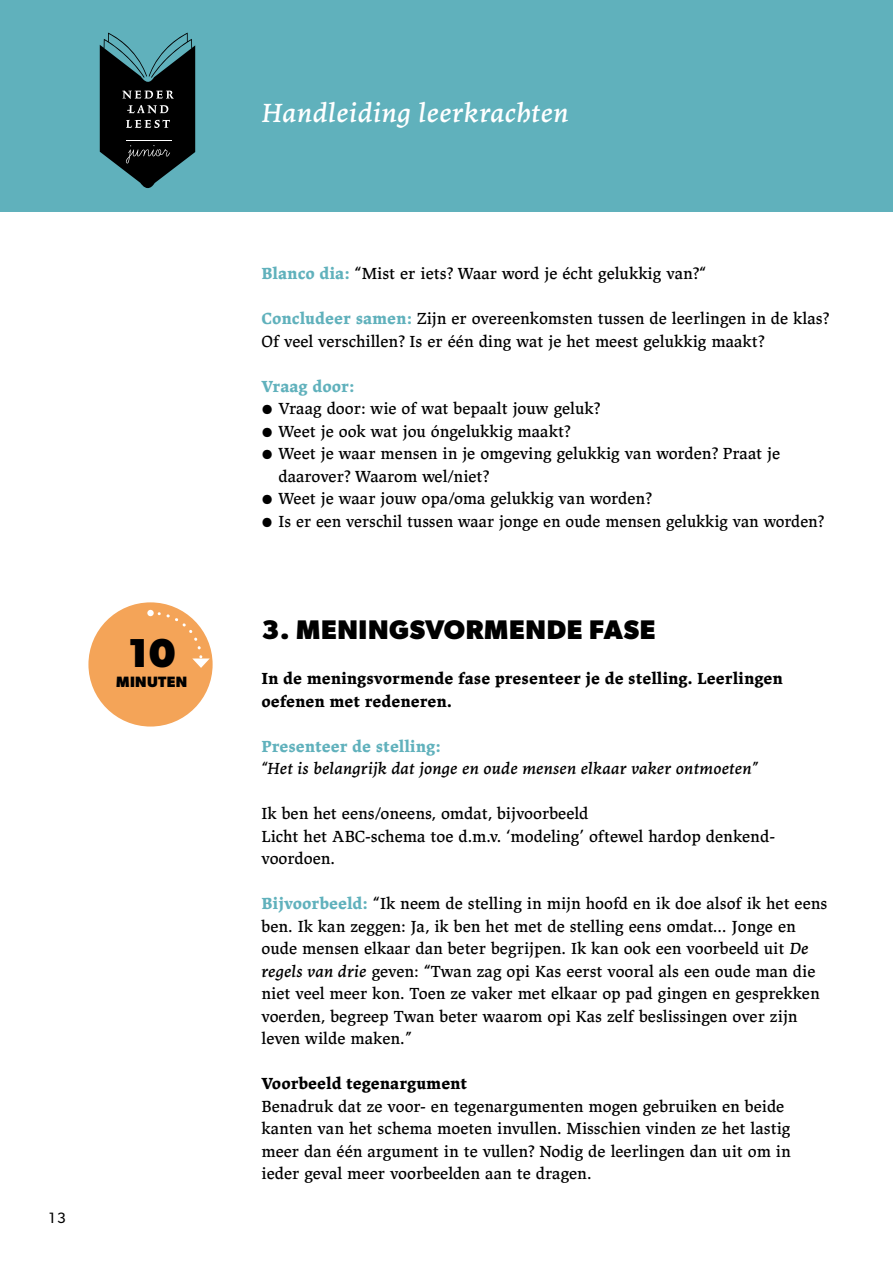
<style>
.page{position:relative;width:893px;height:1263px;background:#fff}
.page>*{position:absolute;margin:0;border:0;box-sizing:border-box;transform-origin:0 0}
.t1{font:700 40.5px "Gibson";color:#000}
.t2{font:italic 27px "Lapture Caption";letter-spacing:.01em;color:#fff}
.t3{font:700 27px "Gibson";letter-spacing:.025em;color:#000}
.t4{font:16.5px/22.5px "Lapture Caption";color:#000}
.t5{font:700 16.5px/22.5px "Lapture Caption";letter-spacing:-.005em;color:#000}
.t6{font:italic 16.5px "Lapture Caption";color:#000}
.t7{font:700 16.5px "Lapture Caption";color:#60b1bc}
.t8{font:700 15px "Gibson";letter-spacing:.025em;color:#000}
.t9{font:15px "Gibson";color:#000}
.s1{font-weight:700;color:#60b1bc}
.s2{font-size:31.5px}
.s3{font-style:italic}
</style>
<div class="page">
<div style="left:0;top:0;width:893px;height:212px;background:#60b1bc"></div>
<svg style="left:100px;top:33px;width:95px;height:155px"></svg>
<div style="left:88px;top:602px;width:125px;height:124px;background:#f4a458;border-radius:50%"></div>
<svg style="left:151px;top:610px;width:59px;height:58px"></svg>
<div style="left:147px;top:610px;width:7px;height:6px;background:#fff;border-radius:50%"></div>
<h1 class="t1" style="left:128px;top:629px;width:50px">10</h1>
<p class="t8" style="left:116px;top:673px;width:73px">MINUTEN</p>
<p class="t9" style="left:49px;top:1208px;width:18px">13</p>
<h2 class="t2" style="left:261px;top:96px;width:309px">Handleiding leerkrachten</h2>
<p class="t4" style="left:261px;top:262px;width:446px"><span class="s1">Blanco dia:</span> “Mist er iets? Waar word je écht gelukkig van?“</p>
<p class="t4" style="left:261px;top:307px;width:569px"><span class="s1">Concludeer samen:</span> Zijn er overeenkomsten tussen de leerlingen in de klas?<br>Of veel verschillen? Is er één ding wat je het meest gelukkig maakt?</p>
<p class="t7" style="left:261px;top:376px;width:94px">Vraag door:</p>
<p class="t4" style="left:261px;top:397px;width:340px"><span class="s2">•</span> Vraag door: wie of wat bepaalt jouw geluk?</p>
<p class="t4" style="left:261px;top:420px;width:310px"><span class="s2">•</span> Weet je ook wat jou óngelukkig maakt?</p>
<p class="t4" style="left:279px;top:442px;width:503px;text-indent:-17px"><span class="s2">•</span> Weet je waar mensen in je omgeving gelukkig van worden? Praat je daarover? Waarom wel/niet?</p>
<p class="t4" style="left:261px;top:487px;width:392px"><span class="s2">•</span> Weet je waar jouw opa/oma gelukkig van worden?</p>
<p class="t4" style="left:261px;top:510px;width:564px"><span class="s2">•</span> Is er een verschil tussen waar jonge en oude mensen gelukkig van worden?</p>
<h2 class="t3" style="left:261px;top:614px;width:395px">3. MENINGSVORMENDE FASE</h2>
<p class="t5" style="left:261px;top:667px;width:523px">In de meningsvormende fase presenteer je de stelling. Leerlingen oefenen met redeneren.</p>
<p class="t7" style="left:261px;top:736px;width:181px">Presenteer de stelling:</p>
<p class="t6" style="left:261px;top:759px;width:498px">“Het is belangrijk dat jonge en oude mensen elkaar vaker ontmoeten”</p>
<p class="t4" style="left:261px;top:802px;width:515px">Ik ben het eens/oneens, omdat, bijvoorbeeld<br>Licht het ABC-schema toe d.m.v. ‘modeling’ oftewel hardop denkend&shy;voordoen.</p>
<p class="t4" style="left:261px;top:892px;width:568px"><span class="s1">Bijvoorbeeld:</span> “Ik neem de stelling in mijn hoofd en ik doe alsof ik het eens ben. Ik kan zeggen: Ja, ik ben het met de stelling eens omdat… Jonge en oude mensen elkaar dan beter begrijpen. Ik kan ook een voorbeeld uit <span class="s3">De regels van drie</span> geven: “Twan zag opi Kas eerst vooral als een oude man die niet veel meer kon. Toen ze vaker met elkaar op pad gingen en gesprekken voerden, begreep Twan beter waarom opi Kas zelf beslissingen over zijn leven wilde maken.<span class="s3">”</span></p>
<p class="t5" style="left:261px;top:1072px;width:207px">Voorbeeld tegenargument</p>
<p class="t4" style="left:261px;top:1095px;width:531px">Benadruk dat ze voor- en tegenargumenten mogen gebruiken en beide kanten van het schema moeten invullen. Misschien vinden ze het lastig meer dan één argument in te vullen? Nodig de leerlingen dan uit om in ieder geval meer voorbeelden aan te dragen.</p>
</div>
